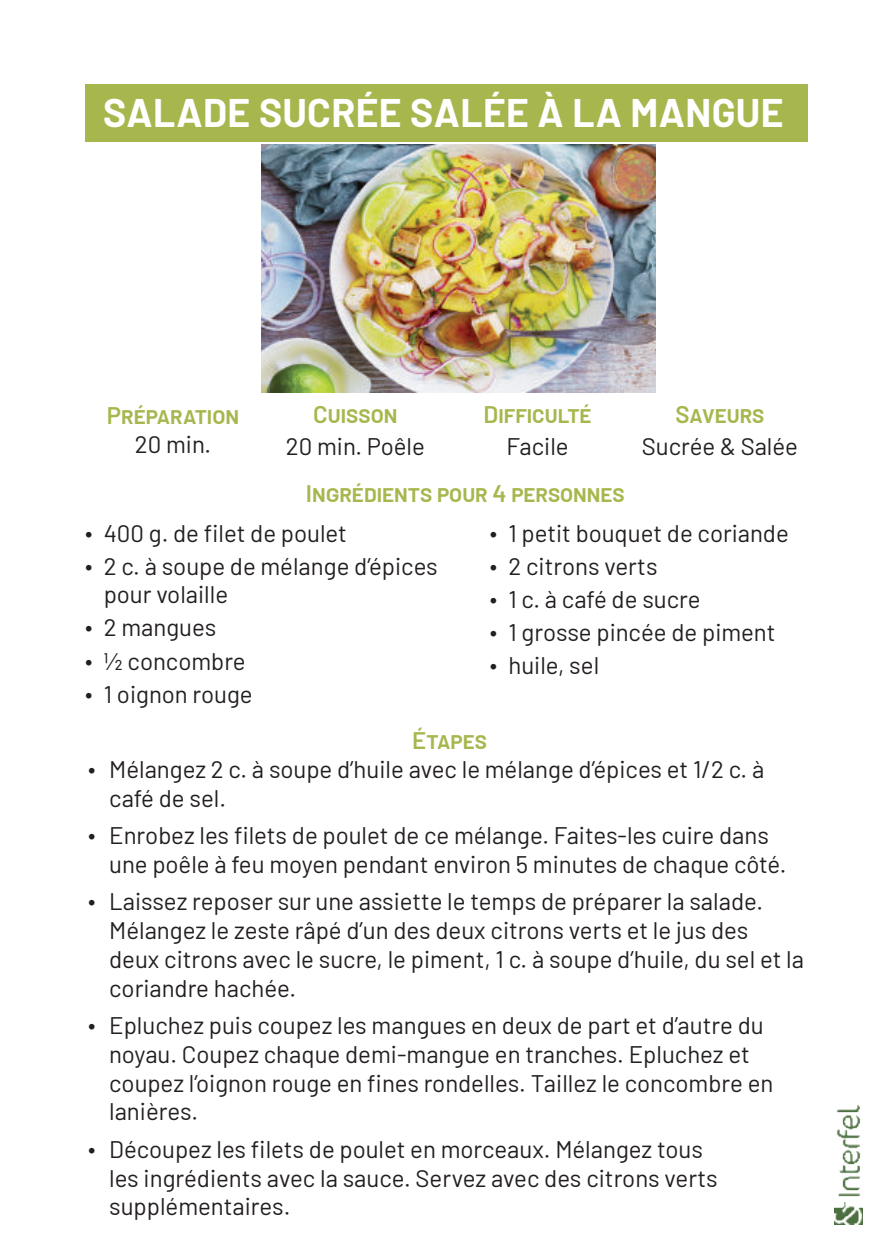
<style>
.page{position:relative;width:893px;height:1259px;background:#fff}
.page>*{position:absolute;margin:0;border:0;box-sizing:border-box;transform-origin:0 0}
.t1{font:700 39px "Barlow";letter-spacing:.01em;color:#fff}
.t2{font:24px/28.8px "Barlow";color:#231f20}
.t3{font:600 24px "Barlow";color:#a7b64d}
</style>
<div class="page">
<div style="left:85px;top:84px;width:723px;height:57px;background:#a7b64d"></div>
<img style="left:834px;top:1106px;width:28px;height:119px">
<img style="left:261px;top:145px;width:394px;height:247px">
<h1 class="t1" style="left:103px;top:91px;width:682px">SALADE SUCRÉE SALÉE À LA MANGUE</h1>
<p class="t3" style="left:107px;top:398px;width:134px">Préparation</p>
<p class="t2" style="left:135px;top:433px;width:78px">20 min.</p>
<p class="t3" style="left:313px;top:396px;width:86px">Cuisson</p>
<p class="t2" style="left:286px;top:430px;width:141px">20 min. Poêle</p>
<p class="t3" style="left:484px;top:396px;width:110px">Difficulté</p>
<p class="t2" style="left:507px;top:434px;width:64px">Facile</p>
<p class="t3" style="left:306px;top:475px;width:320px">Ingrédients pour 4 personnes</p>
<p class="t3" style="left:675px;top:396px;width:91px">Saveurs</p>
<p class="t2" style="left:642px;top:434px;width:158px">Sucrée &amp; Salée</p>
<p class="t2" style="left:85px;top:514px;width:354px;line-height:33px">∙ 400 g. de filet de poulet<br>∙ 2 c. à soupe de mélange d’épices</p>
<p class="t2" style="left:85px;top:581px;width:169px;line-height:33px;text-indent:19px">pour volaille<br>∙ 2 mangues<br>∙ ½ concombre ∙ 1 oignon rouge</p>
<p class="t2" style="left:490px;top:514px;width:301px;line-height:33px">∙ 1 petit bouquet de coriande ∙ 2 citrons verts<br>∙ 1 c. à café de sucre<br>∙ 1 grosse pincée de piment ∙ huile, sel</p>
<p class="t3" style="left:412px;top:723px;width:76px">Étapes</p>
<p class="t2" style="left:109px;top:753px;width:657px;text-indent:-21px">∙ Mélangez 2 c. à soupe d’huile avec le mélange d’épices et 1/2 c. à café de sel.</p>
<p class="t2" style="left:109px;top:819px;width:679px;text-indent:-21px">∙ Enrobez les filets de poulet de ce mélange. Faites-les cuire dans une poêle à feu moyen pendant environ 5 minutes de chaque côté.</p>
<p class="t2" style="left:109px;top:885px;width:696px;text-indent:-21px">∙ Laissez reposer sur une assiette le temps de préparer la salade.<br>Mélangez le zeste râpé d’un des deux citrons verts et le jus des deux citrons avec le sucre, le piment, 1 c. à soupe d’huile, du sel et la coriandre hachée.</p>
<p class="t2" style="left:109px;top:1009px;width:666px;text-indent:-21px">∙ Epluchez puis coupez les mangues en deux de part et d’autre du noyau. Coupez chaque demi-mangue en tranches. Epluchez et coupez l’oignon rouge en fines rondelles. Taillez le concombre en lanières.</p>
<p class="t2" style="left:109px;top:1132px;width:610px;text-indent:-21px">∙ Découpez les filets de poulet en morceaux. Mélangez tous les ingrédients avec la sauce. Servez avec des citrons verts supplémentaires.</p>
</div>
